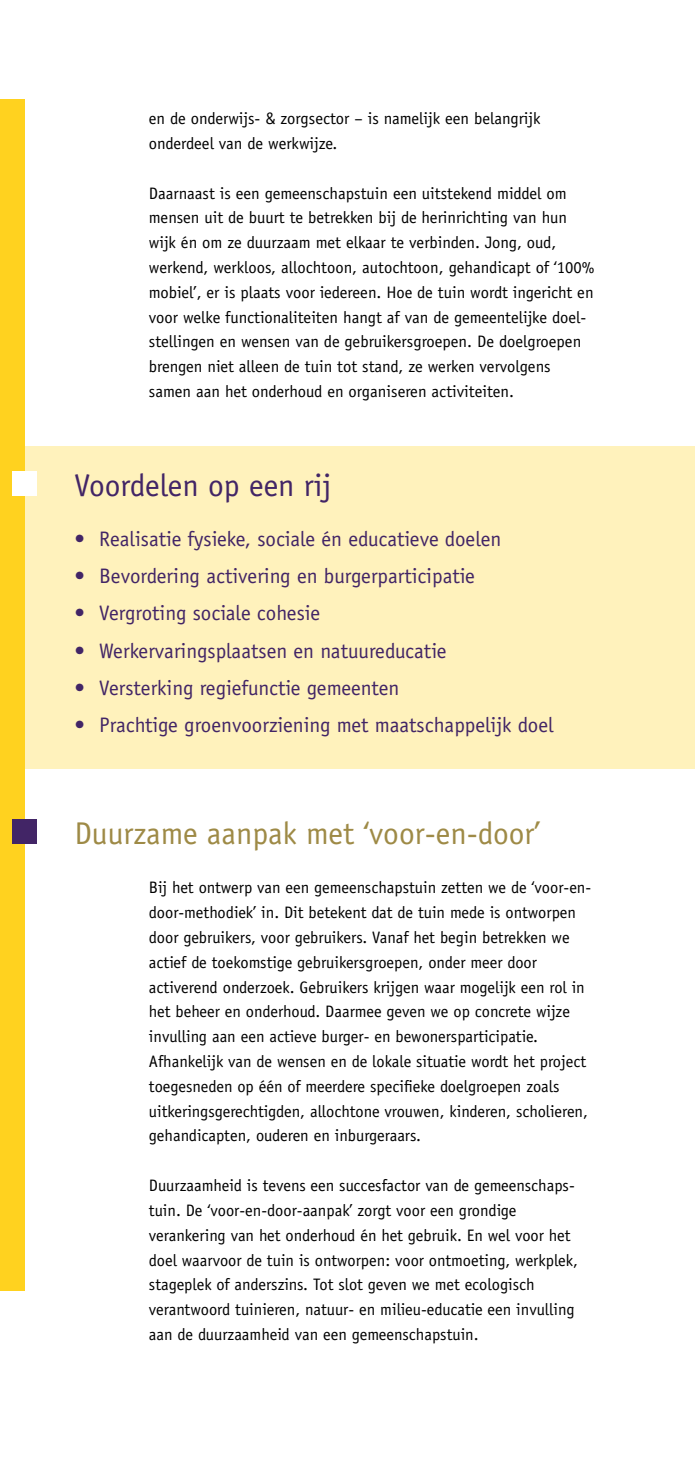
<style>
.page{position:relative;width:695px;height:1474px;background:#fff}
.page>*{position:absolute;margin:0;border:0;box-sizing:border-box;transform-origin:0 0}
.t1{font:31.5px "Officina Sans";color:#9e8a46}
.t2{font:31.5px "Officina Sans";color:#422566}
.t3{font:21px "Officina Sans";color:#422566}
.t4{font:16.62px/24.8px "Officina Sans";color:#000}
</style>
<div class="page">
<hr style="left:694px;top:0;width:1px;height:1473px;background:#000">
<div style="left:0;top:446px;width:694px;height:323px;background:#fff2bc"></div>
<div style="left:0;top:99px;width:25px;height:1191px;background:#ffd21f"></div>
<div style="left:12px;top:471px;width:25px;height:25px;background:#fff"></div>
<div style="left:12px;top:819px;width:25px;height:24px;background:#422566"></div>
<p class="t4" style="left:149px;top:106px;width:393px">en de onderwijs- &amp; zorgsector – is namelijk een belangrijk onderdeel van de werkwijze.</p>
<p class="t4" style="left:149px;top:180px;width:447px">Daarnaast is een gemeenschapstuin een uitstekend middel om mensen uit de buurt te betrekken bij de herinrichting van hun wijk én om ze duurzaam met elkaar te verbinden. Jong, oud, werkend, werkloos, allochtoon, autochtoon, gehandicapt of ‘100% mobiel’, er is plaats voor iedereen. Hoe de tuin wordt ingericht en voor welke functionaliteiten hangt af van de gemeentelijke doel&shy;stellingen en wensen van de gebruikersgroepen. De doelgroepen brengen niet alleen de tuin tot stand, ze werken vervolgens samen aan het onderhoud en organiseren activiteiten.</p>
<h1 class="t2" style="left:74px;top:467px;width:258px">Voordelen op een rij</h1>
<p class="t3" style="left:74px;top:526px;width:428px">• Realisatie fysieke, sociale én educatieve doelen</p>
<p class="t3" style="left:74px;top:563px;width:402px">• Bevordering activering en burgerparticipatie</p>
<p class="t3" style="left:74px;top:601px;width:247px">• Vergroting sociale cohesie</p>
<p class="t3" style="left:74px;top:638px;width:373px">• Werkervaringsplaatsen en natuureducatie</p>
<p class="t3" style="left:74px;top:675px;width:326px">• Versterking regiefunctie gemeenten</p>
<p class="t3" style="left:74px;top:712px;width:480px">• Prachtige groenvoorziening met maatschappelijk doel</p>
<h1 class="t1" style="left:74px;top:814px;width:467px">Duurzame aanpak met ‘voor-en-door’</h1>
<p class="t4" style="left:149px;top:875px;width:442px">Bij het ontwerp van een gemeenschapstuin zetten we de ‘voor-en&shy;door-methodiek’ in. Dit betekent dat de tuin mede is ontworpen door gebruikers, voor gebruikers. Vanaf het begin betrekken we actief de toekomstige gebruikersgroepen, onder meer door activerend onderzoek. Gebruikers krijgen waar mogelijk een rol in het beheer en onderhoud. Daarmee geven we op concrete wijze invulling aan een actieve burger- en bewonersparticipatie.<br>Afhankelijk van de wensen en de lokale situatie wordt het project toegesneden op één of meerdere specifieke doelgroepen zoals uitkeringsgerechtigden, allochtone vrouwen, kinderen, scholieren, gehandicapten, ouderen en inburgeraars.</p>
<p class="t4" style="left:149px;top:1173px;width:430px">Duurzaamheid is tevens een succesfactor van de gemeenschaps&shy;tuin. De ‘voor-en-door-aanpak’ zorgt voor een grondige verankering van het onderhoud én het gebruik. En wel voor het doel waarvoor de tuin is ontworpen: voor ontmoeting, werkplek, stageplek of anderszins. Tot slot geven we met ecologisch verantwoord tuinieren, natuur- en milieu-educatie een invulling aan de duurzaamheid van een gemeenschapstuin.</p>
</div>
